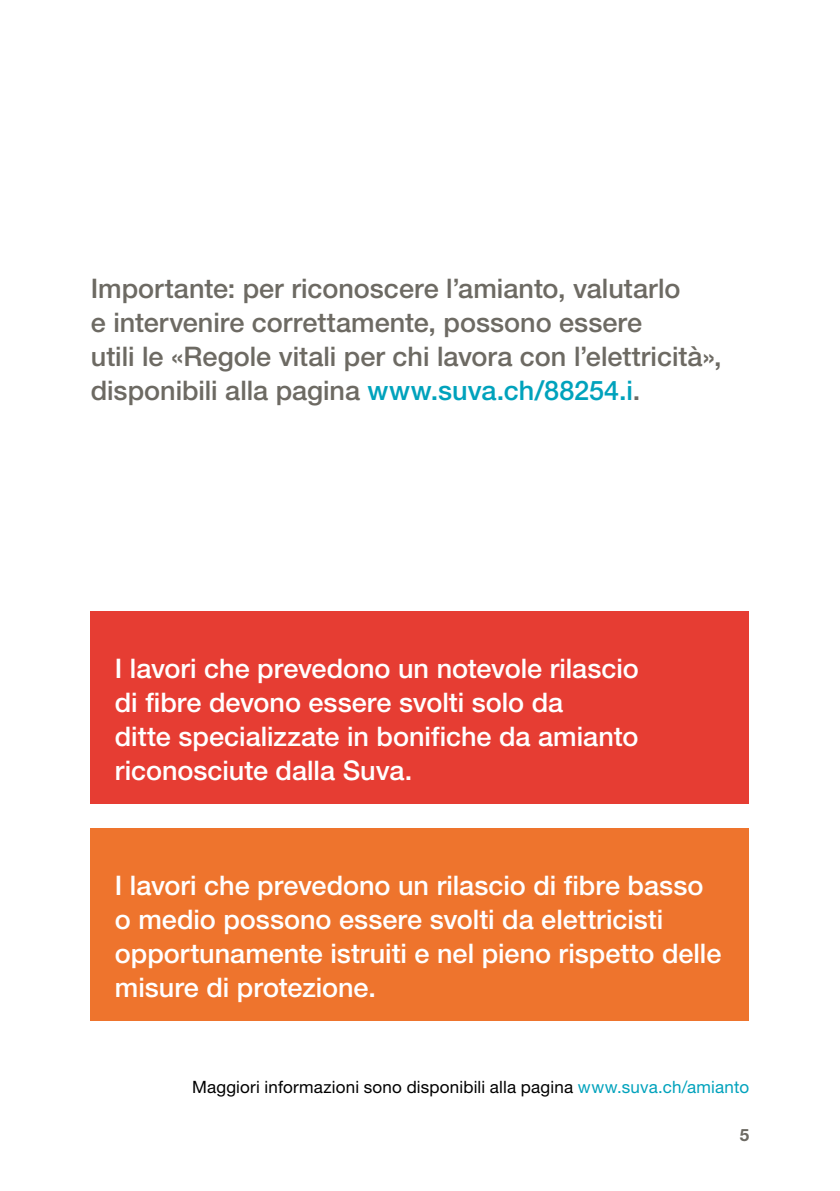
<style>
.page{position:relative;width:840px;height:1191px;background:#fff}
.page>*{position:absolute;margin:0;border:0;box-sizing:border-box;transform-origin:0 0}
.t1{font:500 27px/34px "Helvetica Neue LT Std";color:#fff}
.t2{font:500 27px/34px "Helvetica Neue LT Std";color:#6d6a63}
.t3{font:17px "Helvetica Neue LT Std";letter-spacing:.01em;color:#000}
.t4{font:700 17px "Helvetica Neue LT Std";color:#6d6a63}
.s1{color:#00a2bc}
</style>
<div class="page">
<div style="left:91px;top:611px;width:657px;height:193px;background:#e63d33"></div>
<div style="left:91px;top:828px;width:657px;height:192px;background:#ee742d"></div>
<p class="t2" style="left:91px;top:271px;width:632px">Importante: per riconoscere l’amianto, valutarlo<br>e intervenire correttamente, possono essere<br>utili le «Regole vitali per chi lavora con l’elettricità», disponibili alla pagina <span class="s1">www.suva.ch/88254.i</span>.</p>
<p class="t1" style="left:115px;top:651px;width:525px">I lavori che prevedono un notevole rilascio di fibre devono essere svolti solo da<br>ditte specializzate in bonifiche da amianto riconosciute dalla Suva.</p>
<p class="t1" style="left:115px;top:867px;width:607px">I lavori che prevedono un rilascio di fibre basso o medio possono essere svolti da elettricisti opportunamente istruiti e nel pieno rispetto delle misure di protezione.</p>
<p class="t3" style="left:192px;top:1077px;width:558px">Maggiori informazioni sono disponibili alla pagina <span class="s1">www.suva.ch/amianto</span></p>
<p class="t4" style="left:739px;top:1124px;width:11px">5</p>
</div>
